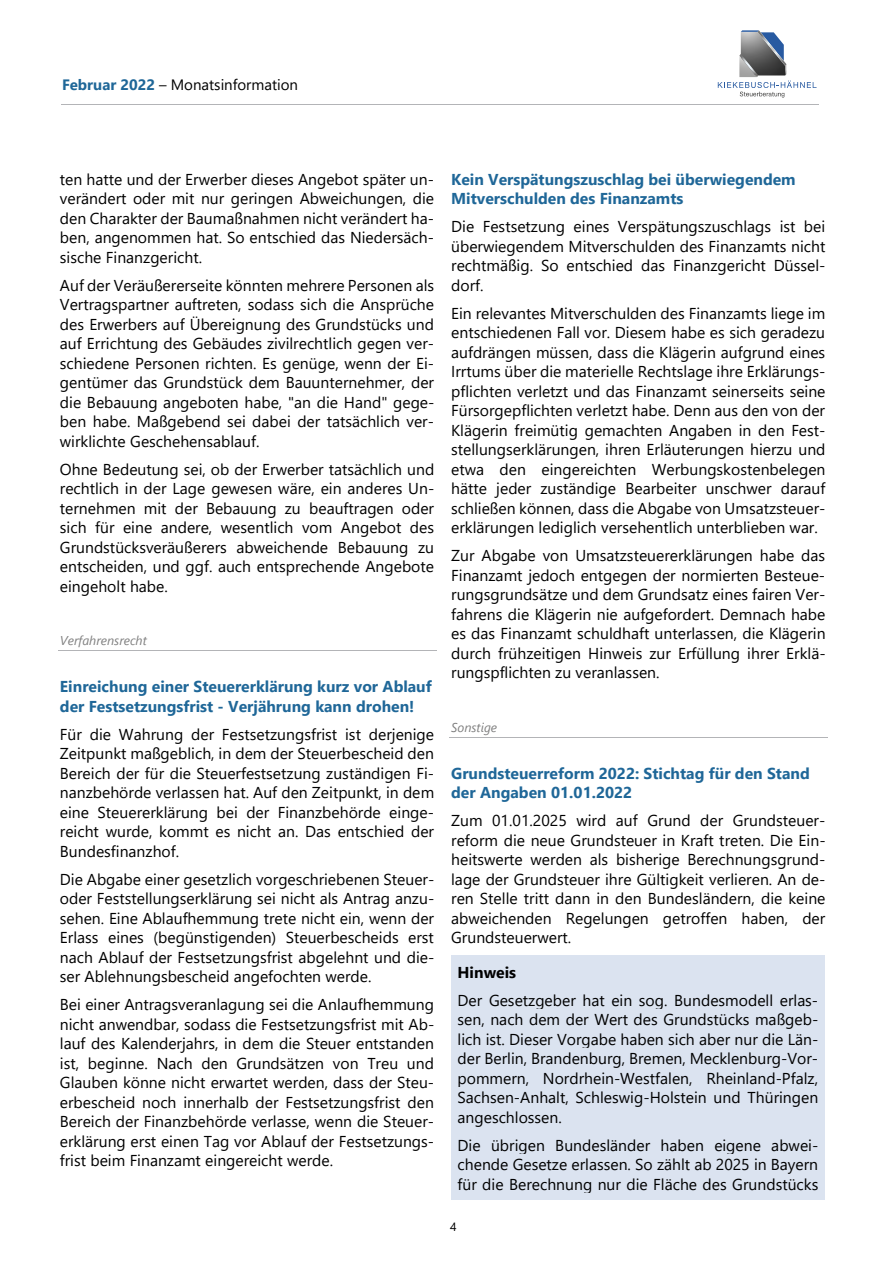
<style>
.page{position:relative;width:893px;height:1263px;background:#fff}
.page>*{position:absolute;margin:0;border:0;box-sizing:border-box;transform-origin:0 0}
.t1{font:15.75px/19.5px "Segoe UI";color:#000;text-align:justify}
.t2{font:700 15.75px/19.5px "Segoe UI";color:#1f6798}
.t3{font:700 15.75px "Segoe UI";color:#000}
.t4{font:15px "Segoe UI";color:#000}
.t5{font:italic 12.75px "Segoe UI";color:#808080}
.t6{font:12px "Segoe UI";color:#000}
.s1{font-weight:700;color:#1f6798}
</style>
<div class="page">
<hr style="left:61px;top:104px;width:758px;height:1px;background:#b3b4b7">
<hr style="left:58px;top:650px;width:378px;height:1px;background:#b3b4b7">
<hr style="left:449px;top:737px;width:379px;height:1px;background:#b3b4b7">
<div style="left:451px;top:956px;width:374px;height:244px;background:#dbe3f0"></div>
<svg style="left:718px;top:30px;width:99px;height:68px"></svg>
<p class="t4" style="left:62px;top:70px;width:237px"><span class="s1">Februar 2022</span> – Monatsinformation</p>
<p class="t1" style="left:60px;top:168px;width:376px">ten hatte und der Erwerber dieses Angebot später un&shy;verändert oder mit nur geringen Abweichungen, die den Charakter der Baumaßnahmen nicht verändert ha&shy;ben, angenommen hat. So entschied das Niedersäch&shy;sische Finanzgericht.</p>
<p class="t1" style="left:60px;top:274px;width:376px">Auf der Veräußererseite könnten mehrere Personen als Vertragspartner auftreten, sodass sich die Ansprüche des Erwerbers auf Übereignung des Grundstücks und auf Errichtung des Gebäudes zivilrechtlich gegen ver&shy;schiedene Personen richten. Es genüge, wenn der Ei&shy;gentümer das Grundstück dem Bauunternehmer, der die Bebauung angeboten habe, "an die Hand" gege&shy;ben habe. Maßgebend sei dabei der tatsächlich ver&shy;wirklichte Geschehensablauf.</p>
<p class="t1" style="left:60px;top:458px;width:376px">Ohne Bedeutung sei, ob der Erwerber tatsächlich und rechtlich in der Lage gewesen wäre, ein anderes Un&shy;ternehmen mit der Bebauung zu beauftragen oder sich für eine andere, wesentlich vom Angebot des Grundstücksveräußerers abweichende Bebauung zu entscheiden, und ggf. auch entsprechende Angebote eingeholt habe.</p>
<p class="t5" style="left:60px;top:629px;width:88px">Verfahrensrecht</p>
<p class="t2" style="left:60px;top:676px;width:373px">Einreichung einer Steuererklärung kurz vor Ablauf der Festsetzungsfrist - Verjährung kann drohen!</p>
<p class="t1" style="left:60px;top:723px;width:376px">Für die Wahrung der Festsetzungsfrist ist derjenige Zeitpunkt maßgeblich, in dem der Steuerbescheid den Bereich der für die Steuerfestsetzung zuständigen Fi&shy;nanzbehörde verlassen hat. Auf den Zeitpunkt, in dem eine Steuererklärung bei der Finanzbehörde einge&shy;reicht wurde, kommt es nicht an. Das entschied der Bundesfinanzhof.</p>
<p class="t1" style="left:60px;top:868px;width:376px">Die Abgabe einer gesetzlich vorgeschriebenen Steuer&shy;oder Feststellungserklärung sei nicht als Antrag anzu&shy;sehen. Eine Ablaufhemmung trete nicht ein, wenn der Erlass eines (begünstigenden) Steuerbescheids erst nach Ablauf der Festsetzungsfrist abgelehnt und die&shy;ser Ablehnungsbescheid angefochten werde.</p>
<p class="t1" style="left:60px;top:994px;width:376px">Bei einer Antragsveranlagung sei die Anlaufhemmung nicht anwendbar, sodass die Festsetzungsfrist mit Ab&shy;lauf des Kalenderjahrs, in dem die Steuer entstanden ist, beginne. Nach den Grundsätzen von Treu und Glauben könne nicht erwartet werden, dass der Steu&shy;erbescheid noch innerhalb der Festsetzungsfrist den Bereich der Finanzbehörde verlasse, wenn die Steuer&shy;erklärung erst einen Tag vor Ablauf der Festsetzungs&shy;frist beim Finanzamt eingereicht werde.</p>
<p class="t2" style="left:451px;top:168px;width:346px">Kein Verspätungszuschlag bei überwiegendem<br>Mitverschulden des Finanzamts</p>
<p class="t1" style="left:451px;top:215px;width:376px">Die Festsetzung eines Verspätungszuschlags ist bei überwiegendem Mitverschulden des Finanzamts nicht rechtmäßig. So entschied das Finanzgericht Düssel&shy;dorf.</p>
<p class="t1" style="left:451px;top:302px;width:376px">Ein relevantes Mitverschulden des Finanzamts liege im entschiedenen Fall vor. Diesem habe es sich geradezu aufdrängen müssen, dass die Klägerin aufgrund eines Irrtums über die materielle Rechtslage ihre Erklärungs&shy;pflichten verletzt und das Finanzamt seinerseits seine Fürsorgepflichten verletzt habe. Denn aus den von der Klägerin freimütig gemachten Angaben in den Fest&shy;stellungserklärungen, ihren Erläuterungen hierzu und etwa den eingereichten Werbungskostenbelegen hätte jeder zuständige Bearbeiter unschwer darauf schließen können, dass die Abgabe von Umsatzsteuer&shy;erklärungen lediglich versehentlich unterblieben war.</p>
<p class="t1" style="left:451px;top:544px;width:376px">Zur Abgabe von Umsatzsteuererklärungen habe das Finanzamt jedoch entgegen der normierten Besteue&shy;rungsgrundsätze und dem Grundsatz eines fairen Ver&shy;fahrens die Klägerin nie aufgefordert. Demnach habe es das Finanzamt schuldhaft unterlassen, die Klägerin durch frühzeitigen Hinweis zur Erfüllung ihrer Erklä&shy;rungspflichten zu veranlassen.</p>
<p class="t5" style="left:451px;top:715px;width:48px">Sonstige</p>
<p class="t2" style="left:451px;top:762px;width:360px">Grundsteuerreform 2022: Stichtag für den Stand der Angaben 01.01.2022</p>
<p class="t1" style="left:451px;top:810px;width:376px">Zum 01.01.2025 wird auf Grund der Grundsteuer&shy;reform die neue Grundsteuer in Kraft treten. Die Ein&shy;heitswerte werden als bisherige Berechnungsgrund&shy;lage der Grundsteuer ihre Gültigkeit verlieren. An de&shy;ren Stelle tritt dann in den Bundesländern, die keine abweichenden Regelungen getroffen haben, der Grundsteuerwert.</p>
<p class="t3" style="left:458px;top:957px;width:60px">Hinweis</p>
<p class="t1" style="left:458px;top:989px;width:362px">Der Gesetzgeber hat ein sog. Bundesmodell erlas&shy;sen, nach dem der Wert des Grundstücks maßgeb&shy;lich ist. Dieser Vorgabe haben sich aber nur die Län&shy;der Berlin, Brandenburg, Bremen, Mecklenburg-Vor&shy;pommern, Nordrhein-Westfalen, Rheinland-Pfalz, Sachsen-Anhalt, Schleswig-Holstein und Thüringen angeschlossen.</p>
<p class="t1" style="left:458px;top:1134px;width:362px">Die übrigen Bundesländer haben eigene abwei&shy;chende Gesetze erlassen. So zählt ab 2025 in Bayern für die Berechnung nur die Fläche des Grundstücks</p>
<p class="t6" style="left:450px;top:1215px;width:8px">4</p>
</div>
